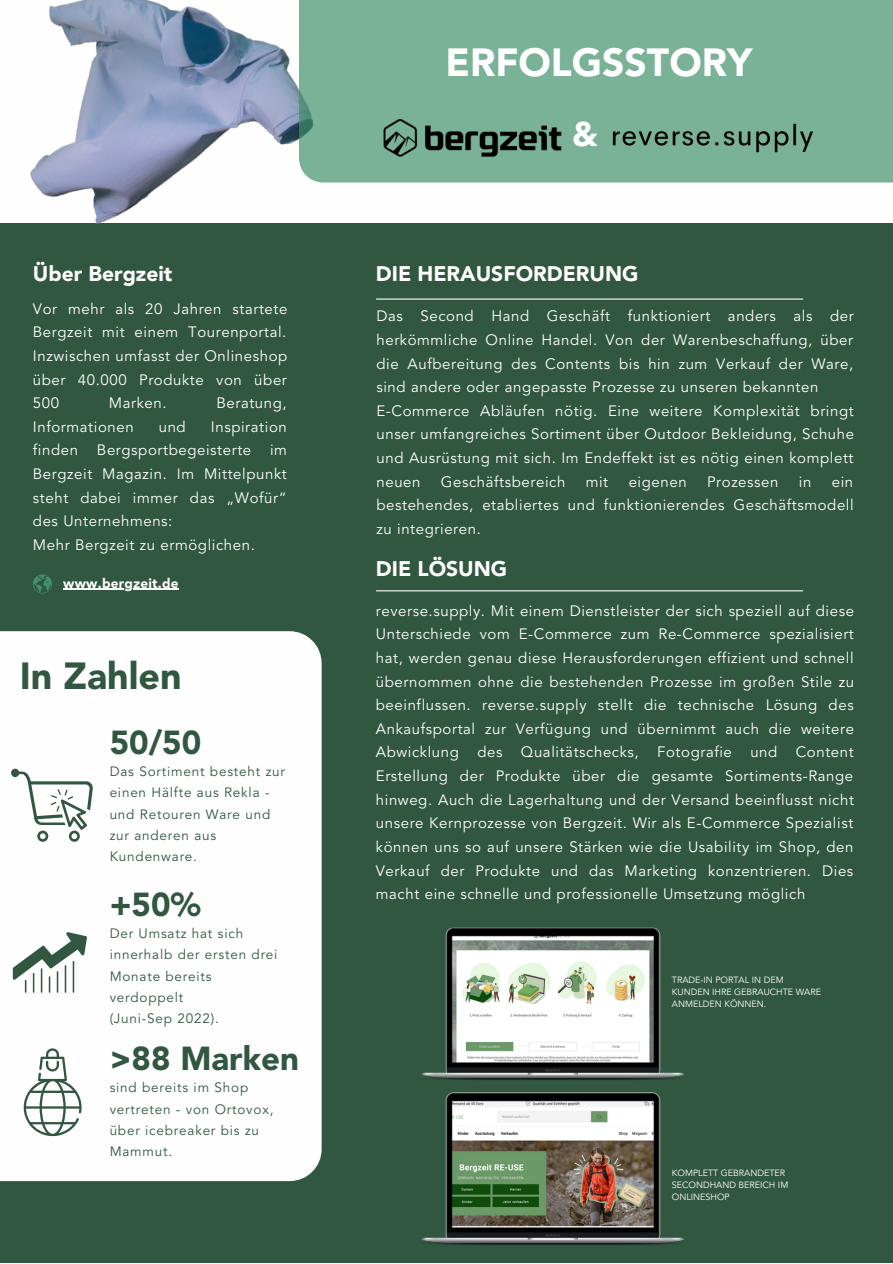
<style>
.page{position:relative;width:893px;height:1264px;background:#fff}
.page>*{position:absolute;margin:0;border:0;box-sizing:border-box;transform-origin:0 0}
.t1{font:900 39px "Avenir LT Std";color:#fff}
.t2{font:900 37.5px "Avenir LT Std";color:#315741}
.t3{font:900 33.9px "Avenir LT Std";color:#fff}
.t4{font:900 33px "Avenir LT Std";color:#315741}
.t5{font:900 21px "Avenir LT Std";color:#fefefe}
.t6{font:15px/23.5px "Avenir LT Std";letter-spacing:.04em;color:#fefefe;text-align:justify}
.t7{font:13.5px/21.3px "Avenir LT Std";letter-spacing:.06em;color:#315741}
.t8{font:900 13.5px "Avenir LT Std";letter-spacing:.02em;color:#fefefe}
.t9{font:9px/12px "Avenir LT Std";color:#fefefe}
</style>
<div class="page">
<div style="left:0;top:0;width:892px;height:1262px;background:#315741"></div>
<div style="left:0;top:631px;width:321px;height:550px;background:#fefefe"></div>
<img style="left:0;top:0;width:892px;height:223px">
<div style="left:299px;top:0;width:593px;height:182px;background:#7ab298"></div>
<hr style="left:376px;top:298px;width:426px;height:1px;background:#fefefe">
<hr style="left:376px;top:590px;width:426px;height:1px;background:#fefefe">
<img style="left:376px;top:89px;width:193px;height:97px">
<img style="left:607px;top:109px;width:214px;height:57px">
<svg style="left:33px;top:574px;width:19px;height:19px"></svg>
<svg style="left:11px;top:768px;width:82px;height:73px;background:#d9dfdb"></svg>
<svg style="left:13px;top:932px;width:74px;height:60px"></svg>
<svg style="left:24px;top:1048px;width:58px;height:88px"></svg>
<img style="left:417px;top:1092px;width:272px;height:153px;border-radius:13px">
<img style="left:417px;top:927px;width:272px;height:153px;border-radius:13px">
<hr style="left:63px;top:589px;width:116px;height:1px;background:#fefefe">
<h3 class="t5" style="left:33px;top:265px;width:141px">Über Bergzeit</h3>
<p class="t6" style="left:33px;top:298px;width:256px">Vor mehr als 20 Jahren startete Bergzeit mit einem Tourenportal.<br>Inzwischen umfasst der Onlineshop über 40.000 Produkte von über 500</p>
<p class="t6" style="left:109px;top:392px;width:59px">Marken.</p>
<p class="t6" style="left:216px;top:392px;width:72px">Beratung,</p>
<p class="t6" style="left:33px;top:416px;width:102px">Informationen</p>
<p class="t6" style="left:159px;top:416px;width:29px">und</p>
<p class="t6" style="left:211px;top:416px;width:77px">Inspiration</p>
<p class="t6" style="left:33px;top:440px;width:47px">finden</p>
<p class="t6" style="left:97px;top:440px;width:156px">Bergsportbegeisterte</p>
<p class="t6" style="left:33px;top:440px;width:256px;text-align:left;text-indent:237px">im<br>Bergzeit Magazin. Im Mittelpunkt steht dabei immer das „Wofür“ des Unternehmens:<br>Mehr Bergzeit zu ermöglichen.</p>
<p class="t8" style="left:63px;top:577px;width:117px">www.bergzeit.de</p>
<h2 class="t2" style="left:20px;top:660px;width:163px">In Zahlen</h2>
<h3 class="t4" style="left:110px;top:728px;width:93px">50/50</h3>
<p class="t7" style="left:110px;top:761px;width:177px">Das Sortiment besteht zur einen Hälfte aus Rekla - und Retouren Ware und zur anderen aus<br>Kundenware.</p>
<h3 class="t4" style="left:110px;top:890px;width:92px">+50%</h3>
<p class="t7" style="left:110px;top:923px;width:169px">Der Umsatz hat sich innerhalb der ersten drei<br>Monate bereits verdoppelt<br>(Juni-Sep 2022).</p>
<h3 class="t4" style="left:110px;top:1045px;width:191px">&gt;88 Marken</h3>
<p class="t7" style="left:110px;top:1078px;width:165px">sind bereits im Shop vertreten - von Ortovox, über icebreaker bis zu<br>Mammut.</p>
<h1 class="t1" style="left:445px;top:46px;width:308px">ERFOLGSSTORY</h1>
<h3 class="t3" style="left:572px;top:120px;width:27px">&amp;</h3>
<h3 class="t5" style="left:376px;top:265px;width:264px">DIE HERAUSFORDERUNG</h3>
<p class="t6" style="left:376px;top:306px;width:479px;text-align:left">Das Second Hand Geschäft funktioniert anders als der herkömmliche Online Handel. Von der Warenbeschaffung, über die Aufbereitung des Contents bis hin zum Verkauf der Ware, sind andere oder angepasste Prozesse zu unseren bekannten E-Commerce Abläufen nötig. Eine weitere Komplexität bringt unser umfangreiches Sortiment über Outdoor Bekleidung, Schuhe und Ausrüstung mit sich. Im Endeffekt ist es nötig einen komplett neuen</p>
<p class="t6" style="left:441px;top:471px;width:126px">Geschäftsbereich</p>
<p class="t6" style="left:585px;top:471px;width:24px">mit</p>
<p class="t6" style="left:628px;top:471px;width:59px">eigenen</p>
<p class="t6" style="left:707px;top:471px;width:73px">Prozessen</p>
<p class="t6" style="left:798px;top:471px;width:14px">in</p>
<p class="t6" style="left:376px;top:471px;width:478px;text-indent:455px">ein bestehendes, etabliertes und funktionierendes Geschäftsmodell zu integrieren.</p>
<h3 class="t5" style="left:376px;top:560px;width:133px">DIE LÖSUNG</h3>
<p class="t6" style="left:376px;top:600px;width:480px">reverse.supply. Mit einem Dienstleister der sich speziell auf diese Unterschiede vom E-Commerce zum Re-Commerce spezialisiert hat, werden genau diese Herausforderungen effizient und schnell übernommen ohne die bestehenden Prozesse im großen Stile zu beeinflussen. reverse.supply stellt die technische Lösung des Ankaufsportal zur Verfügung und übernimmt auch die weitere Abwicklung des Qualitätschecks, Fotografie und Content Erstellung der Produkte über die gesamte Sortiments-Range hinweg. Auch die Lagerhaltung und der Versand beeinflusst nicht unsere Kernprozesse von Bergzeit. Wir als E-Commerce Spezialist können uns so auf unsere Stärken wie die Usability im Shop, den Verkauf der Produkte und das Marketing konzentrieren. Dies macht eine schnelle und professionelle Umsetzung möglich</p>
<p class="t9" style="left:671px;top:974px;width:151px">TRADE-IN PORTAL IN DEM<br>KUNDEN IHRE GEBRAUCHTE WARE<br>ANMELDEN KÖNNEN.</p>
<p class="t9" style="left:671px;top:1167px;width:118px">KOMPLETT GEBRANDETER<br>SECONDHAND BEREICH IM<br>ONLINESHOP</p>
</div>
